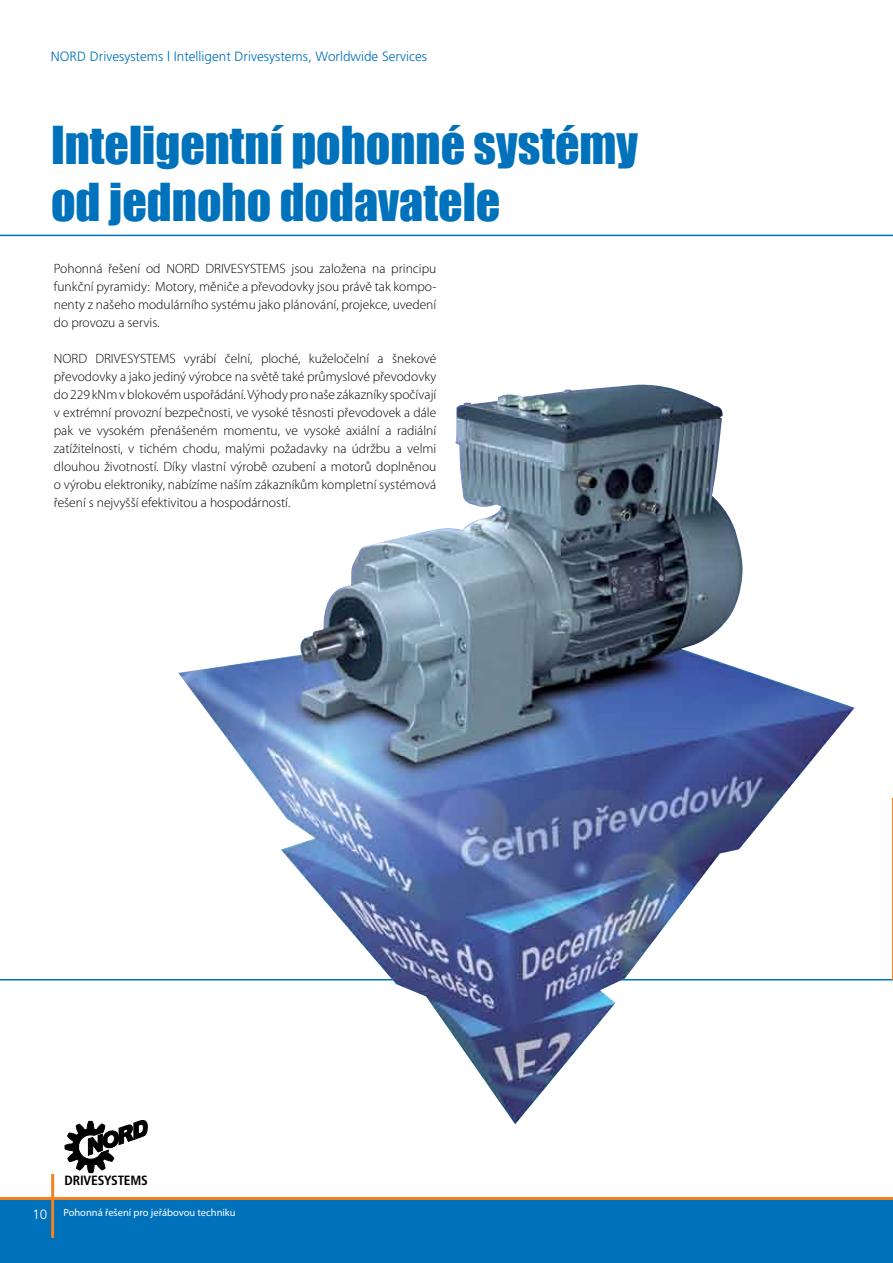
<style>
.page{position:relative;width:893px;height:1263px;background:#fff}
.page>*{position:absolute;margin:0;border:0;box-sizing:border-box;transform-origin:0 0}
.t1{font:48px/57px "Impact";color:#0072bc}
.t2{font:300 13.5px/18px "Myriad Pro";color:#000;text-align:justify}
.t3{font:300 13.5px "Frutiger";color:#0072bc}
.t4{font:700 condensed 13.35px "Frutiger";letter-spacing:-.01em;color:#000}
.t5{font:10.5px "Myriad Pro";color:#fff}
.s1{font-family:"Frutiger";font-weight:300;font-size:13.5px}
</style>
<div class="page">
<div style="left:0;top:1198px;width:893px;height:65px;background:#0072bc"></div>
<hr style="left:0;top:1197px;width:893px;height:3px;background:#f58220">
<hr style="left:51px;top:1174px;width:3px;height:64px;background:#f58220">
<svg style="left:65px;top:1120px;width:83px;height:53px"></svg>
<hr style="left:0;top:235px;width:893px;height:1px;background:#0072bc">
<hr style="left:0;top:979px;width:893px;height:1px;background:#0072bc">
<hr style="left:892px;top:798px;width:1px;height:182px;background:#f58220">
<img style="left:178px;top:385px;width:677px;height:739px">
<p class="t3" style="left:51px;top:49px;width:378px">NORD Drivesystems | Intelligent Drivesystems, Worldwide Services</p>
<h1 class="t1" style="left:51px;top:116px;width:588px">Inteligentní pohonné systémy od jednoho dodavatele</h1>
<p class="t2" style="left:54px;top:259px;width:384px">Pohonná řešení od NORD DRIVESYSTEMS jsou založena na principu funkční pyramidy: Motory, měniče a převodovky jsou právě tak kompo&shy;nenty z našeho modulárního systému jako plánování, projekce, uvedení do provozu a servis.</p>
<p class="t2" style="left:54px;top:349px;width:384px">NORD DRIVESYSTEMS vyrábí čelní, ploché, kuželočelní a šnekové převodovky a jako jediný výrobce na světě také průmyslové převodovky do 229 kNm v blokovém uspořádání. Výhody pro naše zákazníky spočívají v extrémní provozní bezpečnosti, ve vysoké těsnosti převodovek a dále pak ve vysokém přenášeném momentu, ve vysoké axiální a radiální zatížitelnosti, v tichém chodu, malými požadavky na údržbu a velmi dlouhou životností. Díky vlastní výrobě ozubení a motorů doplněnou o výrobu elektroniky, nabízíme naším zákazníkům kompletní systémová řešení s nejvyšší efektivitou a hospodárností.</p>
<p class="t4" style="left:64px;top:1173px;width:85px">DRIVESYSTEMS</p>
<p class="t5" style="left:32px;top:1206px;width:205px"><span class="s1">10</span> Pohonná řešení pro jeřábovou techniku</p>
</div>
